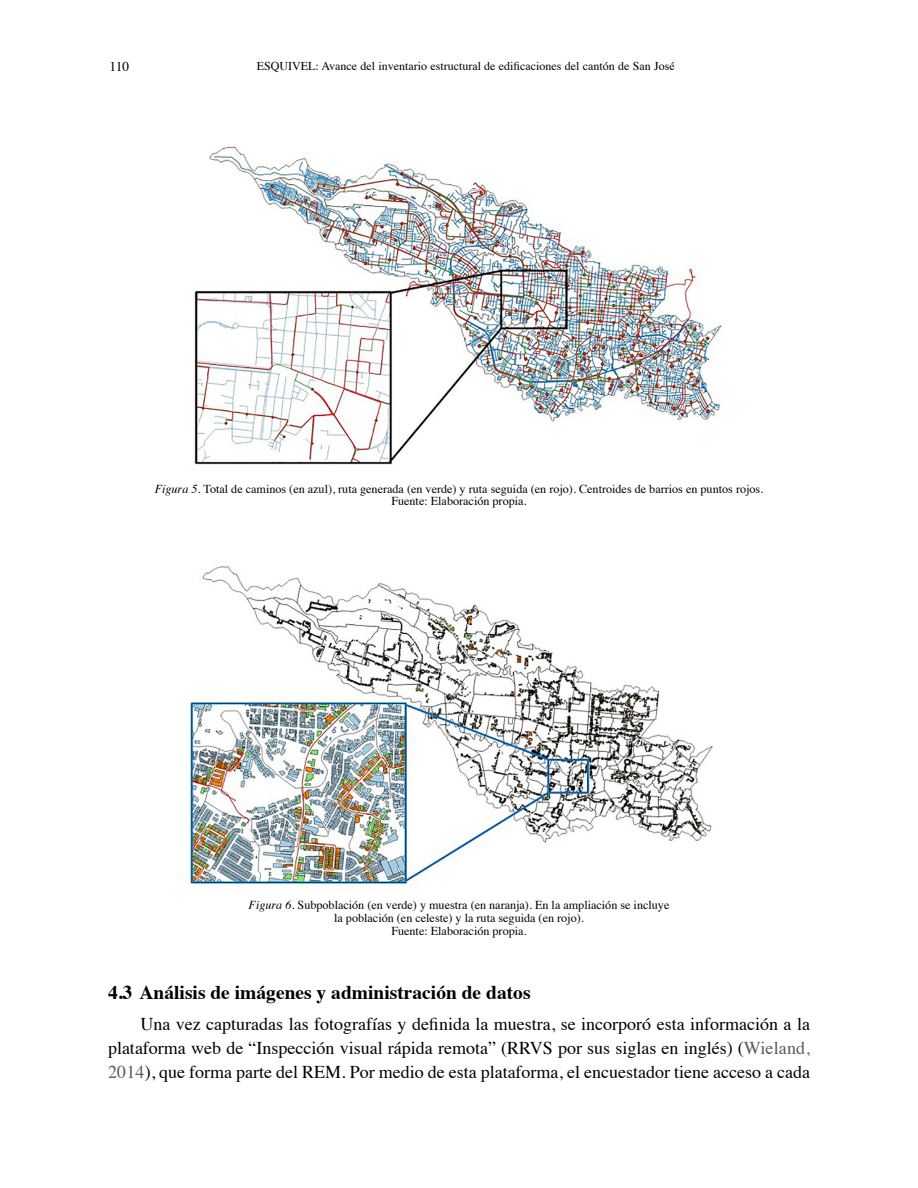
<style>
.page{position:relative;width:918px;height:1188px;background:#fff}
.page>*{position:absolute;margin:0;border:0;box-sizing:border-box;transform-origin:0 0}
.t1{font:700 19.5px "Times";color:#000}
.t2{font:18px/24px "Times";color:#000;text-align:justify}
.t3{font:13.5px "Times";color:#000}
.t4{font:12.15px/12.9px "Times";color:#000;text-align:center}
.t5{font:12px "Times";color:#000}
.s1{font-style:italic}
.s2{color:#58595b}
</style>
<div class="page">
<img style="left:194px;top:146px;width:528px;height:319px">
<img style="left:190px;top:566px;width:523px;height:318px">
<p class="t3" style="left:110px;top:54px;width:21px">110</p>
<p class="t5" style="left:257px;top:55px;width:419px">ESQUIVEL: Avance del inventario estructural de edificaciones del cantón de San José</p>
<p class="t4" style="left:155px;top:481px;width:610px"><span class="s1">Figura 5</span>. Total de caminos (en azul), ruta generada (en verde) y ruta seguida (en rojo). Centroides de barrios en puntos rojos.<br>Fuente: Elaboración propia.</p>
<p class="t4" style="left:249px;top:897px;width:422px"><span class="s1">Figura 6</span>. Subpoblación (en verde) y muestra (en naranja). En la ampliación se incluye la población (en celeste) y la ruta seguida (en rojo).<br>Fuente: Elaboración propia.</p>
<h1 class="t1" style="left:108px;top:974px;width:424px">4.3 Análisis de imágenes y administración de datos</h1>
<p class="t2" style="left:108px;top:1010px;width:704px;text-indent:32px">Una vez capturadas las fotografías y definida la muestra, se incorporó esta información a la plataforma web de “Inspección visual rápida remota” (RRVS por sus siglas en inglés) (<span class="s2">Wieland, 2014</span>), que forma parte del REM. Por medio de esta plataforma, el encuestador tiene acceso a cada</p>
</div>
